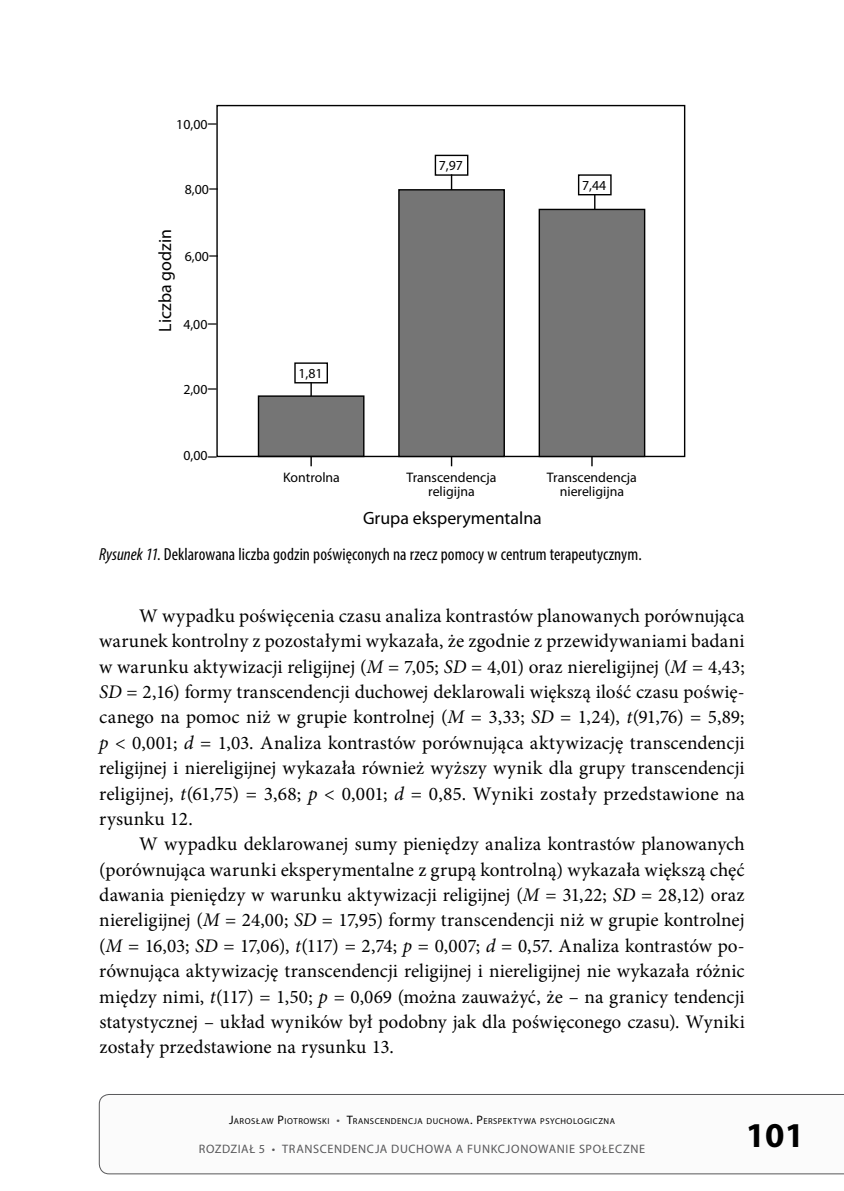
<style>
.page{position:relative;width:844px;height:1191px;background:#fff}
.page>*{position:absolute;margin:0;border:0;box-sizing:border-box;transform-origin:0 0}
.t1{font:700 35px "Myriad Pro";color:#000}
.t2{font:19.25px/25.4px "Minion Pro";letter-spacing:.005em;color:#000;text-align:justify}
.t3{font:17.85px "Myriad Pro";color:#000}
.t4{font:condensed 17.5px "Myriad Pro";letter-spacing:.005em;color:#000}
.t5{font:13.83px/14px "Myriad Pro";color:#000;text-align:center}
.t6{font:12.25px "Myriad Pro";letter-spacing:.05em;color:#58585a}
.t7{font:8.58px "Myriad Pro";letter-spacing:.06em;color:#000}
.s1{font-size:19.6px}
.s2{font-style:italic}
.s3{font-size:12.25px}
.s4{font-size:12.25px;color:#58585a}
</style>
<div class="page">
<svg style="left:99px;top:1094px;width:744px;height:80px"></svg>
<div style="left:577px;top:174px;width:34px;height:21px;border:1px solid #000"></div>
<svg style="left:594px;top:194px;width:1px;height:15px"></svg>
<div style="left:434px;top:155px;width:34px;height:21px;border:1px solid #000"></div>
<svg style="left:450px;top:174px;width:2px;height:15px"></svg>
<div style="left:294px;top:362px;width:34px;height:21px;border:1px solid #000"></div>
<svg style="left:310px;top:382px;width:2px;height:13px"></svg>
<div style="left:258px;top:396px;width:106px;height:60px;background:#757575"></div>
<div style="left:258px;top:395px;width:106px;height:62px;border:1px solid #000"></div>
<div style="left:399px;top:190px;width:105px;height:266px;background:#757575"></div>
<div style="left:398px;top:189px;width:107px;height:268px;border:1px solid #000"></div>
<div style="left:539px;top:209px;width:105px;height:247px;background:#757575"></div>
<div style="left:538px;top:209px;width:107px;height:248px;border:1px solid #000"></div>
<svg style="left:310px;top:456px;width:2px;height:10px"></svg>
<svg style="left:450px;top:456px;width:2px;height:10px"></svg>
<p class="t5" style="left:176px;top:117px;width:43px">10,00<span class="s1">–</span></p>
<p class="t5" style="left:185px;top:182px;width:35px">8,00<span class="s1">–</span></p>
<p class="t3" style="left:154px;top:332px;width:104px;rotate:-90deg">Liczba godzin</p>
<p class="t5" style="left:185px;top:249px;width:35px">6,00<span class="s1">–</span></p>
<p class="t5" style="left:183px;top:317px;width:35px">4,00<span class="s1">–</span></p>
<p class="t5" style="left:183px;top:382px;width:35px">2,00<span class="s1">–</span></p>
<p class="t5" style="left:183px;top:448px;width:35px">0,00<span class="s1">–</span></p>
<p class="t5" style="left:439px;top:158px;width:26px">7,97</p>
<p class="t5" style="left:582px;top:178px;width:26px">7,44</p>
<p class="t5" style="left:298px;top:366px;width:26px">1,81</p>
<p class="t5" style="left:283px;top:469px;width:58px">Kontrolna</p>
<p class="t5" style="left:406px;top:469px;width:91px">Transcendencja religijna</p>
<p class="t5" style="left:547px;top:469px;width:91px">Transcendencja niereligijna</p>
<p class="t3" style="left:363px;top:506px;width:180px">Grupa eksperymentalna</p>
<p class="t4" style="left:99px;top:544px;width:544px"><span class="s2">Rysunek 11</span>. Deklarowana liczba godzin poświęconych na rzecz pomocy w centrum terapeutycznym.</p>
<p class="t2" style="left:99px;top:603px;width:646px;text-indent:40px">W wypadku poświęcenia czasu analiza kontrastów planowanych porównująca warunek kontrolny z pozostałymi wykazała, że zgodnie z przewidywaniami badani w warunku aktywizacji religijnej (<span class="s2">M</span> = 7,05; <span class="s2">SD</span> = 4,01) oraz niereligijnej (<span class="s2">M</span> = 4,43; <span class="s2">SD</span> = 2,16) formy transcendencji duchowej deklarowali większą ilość czasu poświę&shy;canego na pomoc niż w grupie kontrolnej (<span class="s2">M</span> = 3,33; <span class="s2">SD</span> = 1,24), <span class="s2">t</span>(91,76) = 5,89; <span class="s2">p</span> &lt; 0,001; <span class="s2">d</span> = 1,03. Analiza kontrastów porównująca aktywizację transcendencji religijnej i niereligijnej wykazała również wyższy wynik dla grupy transcendencji religijnej, <span class="s2">t</span>(61,75) = 3,68; <span class="s2">p</span> &lt; 0,001; <span class="s2">d</span> = 0,85. Wyniki zostały przedstawione na rysunku 12.</p>
<p class="t2" style="left:99px;top:831px;width:647px;text-indent:40px">W wypadku deklarowanej sumy pieniędzy analiza kontrastów planowanych (porównująca warunki eksperymentalne z grupą kontrolną) wykazała większą chęć dawania pieniędzy w warunku aktywizacji religijnej (<span class="s2">M</span> = 31,22; <span class="s2">SD</span> = 28,12) oraz niereligijnej (<span class="s2">M</span> = 24,00; <span class="s2">SD</span> = 17,95) formy transcendencji niż w grupie kontrolnej (<span class="s2">M</span> = 16,03; <span class="s2">SD</span> = 17,06), <span class="s2">t</span>(117) = 2,74; <span class="s2">p</span> = 0,007; <span class="s2">d</span> = 0,57. Analiza kontrastów po&shy;równująca aktywizację transcendencji religijnej i niereligijnej nie wykazała różnic między nimi, <span class="s2">t</span>(117) = 1,50; <span class="s2">p</span> = 0,069 (można zauważyć, że – na granicy tendencji statystycznej – układ wyników był podobny jak dla poświęconego czasu). Wyniki zostały przedstawione na rysunku 13.</p>
<p class="t7" style="left:229px;top:1115px;width:387px"><span class="s3">J</span>AROSŁAW <span class="s3">P</span>IOTROWSKI <span class="s4">•</span> <span class="s3">T</span>RANSCENDENCJA DUCHOWA<span class="s3">. P</span>ERSPEKTYWA PSYCHOLOGICZNA</p>
<p class="t6" style="left:199px;top:1141px;width:448px">Rozdział 5 • Transcendencja duchowa a fu nkcjonowanie społeczne</p>
<h1 class="t1" style="left:745px;top:1112px;width:60px">101</h1>
</div>
